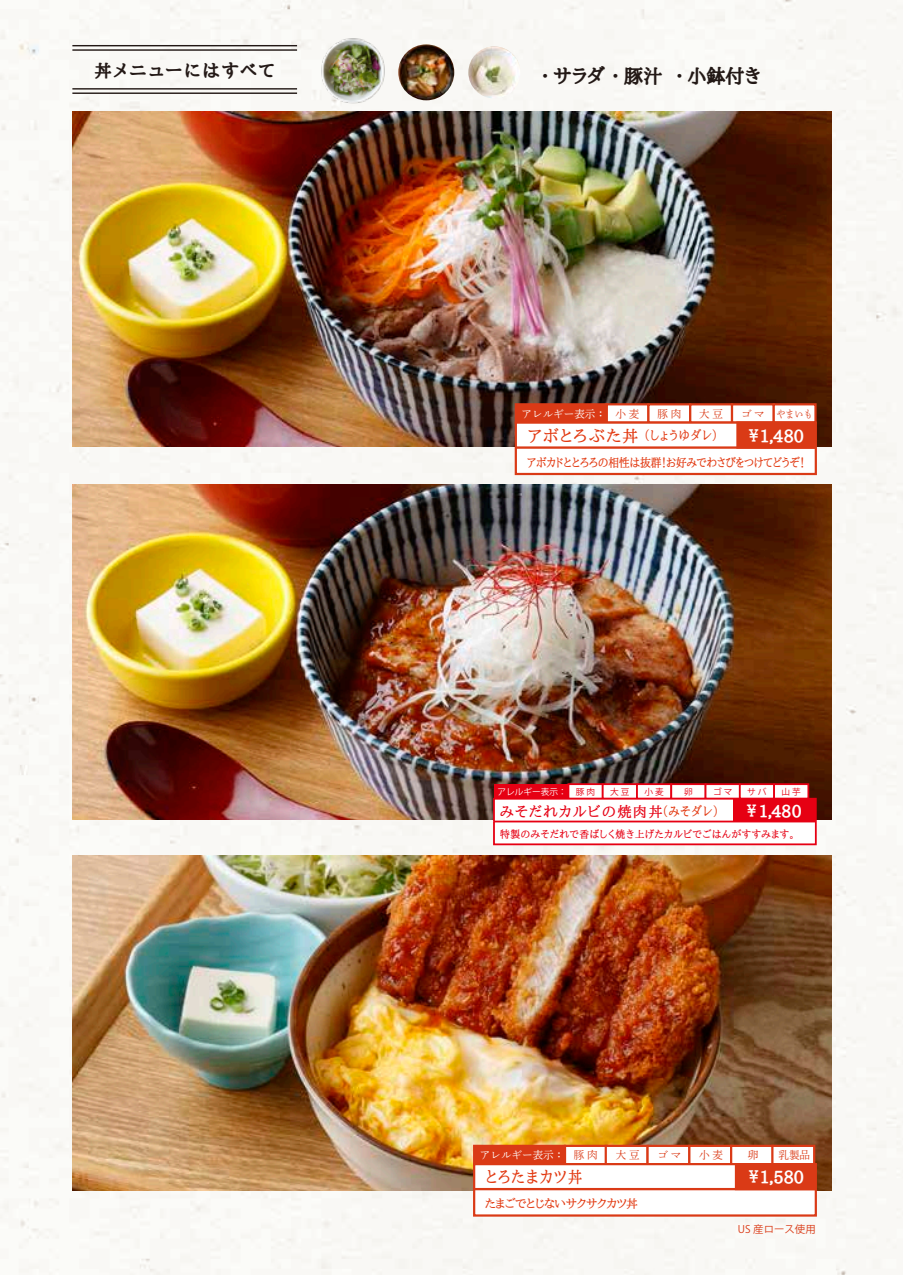
<style>
.page{position:relative;width:903px;height:1275px;background:#f9f8f5}
.page>*{position:absolute;margin:0;border:0;box-sizing:border-box;transform-origin:0 0}
.t1{font:800 18.9px "Aozora Mincho";letter-spacing:.005em;color:#231916}
.t2{font:800 17.32px "Aozora Mincho";letter-spacing:.145em;color:#231916}
.t3{font:800 16.45px "Aozora Mincho";color:#fff;scale:.75 1}
.t4{font:500 16.45px "Aozora Mincho";letter-spacing:.095em;color:#e23a12;scale:.9 1}
.t5{font:800 15.92px "Aozora Mincho";color:#fff;scale:.75 1}
.t6{font:500 14.35px "Aozora Mincho";letter-spacing:.085em;color:#e60013}
.t7{font:500 12.6px "Aozora Mincho";letter-spacing:.1em;color:#e23a12;scale:.9 1}
.t8{font:500 11.9px "Aozora Mincho";letter-spacing:-.005em;color:#e23a12;scale:.9 1}
.t9{font:500 11.9px "Aozora Mincho";letter-spacing:-.025em;color:#e23a12}
.t10{font:10.85px "DNP Shuei Min Pr 6 N L";color:#fff}
.t11{font:10.85px "DNP Shuei Min Pr 6 N L";color:#da3a16}
.t12{font:10.5px "Koz Go Pr 6 N";color:#da3a16}
.t13{font:500 10.33px "Aozora Mincho";letter-spacing:.055em;color:#e60013;scale:.96 1}
.t14{font:8.58px "Koz Go Pr 6 N";color:#e60013}
.t15{font:8.58px "Koz Go Pr 6 N";color:#fff}
.s1{color:#da3a16}
.s2{font-size:16.45px}
.s3{color:#e60013}
.s4{font-size:12.6px;color:#e23a12}
</style>
<div class="page">
<img style="left:72px;top:855px;width:759px;height:335px">
<hr style="left:72px;top:49px;width:225px;height:2px;background:#231916">
<hr style="left:72px;top:45px;width:225px;height:1px;background:#231916">
<hr style="left:72px;top:92px;width:225px;height:2px;background:#231916">
<hr style="left:72px;top:88px;width:225px;height:2px;background:#231916">
<img style="left:311px;top:28px;width:85px;height:84px">
<img style="left:398px;top:44px;width:56px;height:56px;border-radius:28px">
<img style="left:468px;top:46px;width:52px;height:52px;border-radius:26px">
<img style="left:72px;top:485px;width:759px;height:335px">
<div style="left:567px;top:783px;width:37px;height:17px;background:#fff;border:2px solid #e60013"></div>
<div style="left:602px;top:783px;width:36px;height:17px;background:#fff;border:2px solid #e60013"></div>
<div style="left:636px;top:783px;width:36px;height:17px;background:#fff;border:2px solid #e60013"></div>
<div style="left:670px;top:783px;width:36px;height:17px;background:#fff;border:2px solid #e60013"></div>
<div style="left:705px;top:783px;width:36px;height:17px;background:#fff;border:2px solid #e60013"></div>
<div style="left:739px;top:783px;width:36px;height:17px;background:#fff;border:2px solid #e60013"></div>
<div style="left:773px;top:783px;width:36px;height:17px;background:#fff;border:2px solid #e60013"></div>
<div style="left:494px;top:784px;width:74px;height:15px;background:#e60013"></div>
<div style="left:493px;top:798px;width:324px;height:47px;background:#fff;border:2px solid #e60013"></div>
<hr style="left:494px;top:821px;width:322px;height:1px;background:#e60013">
<div style="left:733px;top:799px;width:83px;height:22px;background:#e60013"></div>
<img style="left:72px;top:112px;width:759px;height:335px">
<div style="left:605px;top:403px;width:44px;height:21px;background:#fff;border:2px solid #da3a16"></div>
<div style="left:647px;top:403px;width:44px;height:21px;background:#fff;border:2px solid #da3a16"></div>
<div style="left:689px;top:403px;width:44px;height:21px;background:#fff;border:2px solid #da3a16"></div>
<div style="left:731px;top:403px;width:44px;height:21px;background:#fff;border:2px solid #da3a16"></div>
<div style="left:772px;top:403px;width:44px;height:21px;background:#fff;border:2px solid #da3a16"></div>
<div style="left:515px;top:403px;width:93px;height:21px;background:#da3a16;border:2px solid #da3a16"></div>
<div style="left:515px;top:421px;width:302px;height:54px;background:#fff;border:2px solid #da3a16"></div>
<hr style="left:516px;top:446px;width:300px;height:3px;background:#da3a16">
<div style="left:736px;top:421px;width:79px;height:28px;background:#da3a16;border:2px solid #da3a16"></div>
<div style="left:564px;top:1145px;width:44px;height:20px;background:#fff;border:2px solid #da3a16"></div>
<div style="left:605px;top:1145px;width:44px;height:20px;background:#fff;border:2px solid #da3a16"></div>
<div style="left:646px;top:1145px;width:44px;height:20px;background:#fff;border:2px solid #da3a16"></div>
<div style="left:688px;top:1145px;width:44px;height:20px;background:#fff;border:2px solid #da3a16"></div>
<div style="left:730px;top:1145px;width:44px;height:20px;background:#fff;border:2px solid #da3a16"></div>
<div style="left:771px;top:1145px;width:44px;height:20px;background:#fff;border:2px solid #da3a16"></div>
<div style="left:473px;top:1145px;width:93px;height:20px;background:#da3a16"></div>
<div style="left:473px;top:1163px;width:344px;height:54px;background:#fff;border:2px solid #da3a16"></div>
<hr style="left:474px;top:1188px;width:342px;height:2px;background:#da3a16">
<div style="left:735px;top:1163px;width:80px;height:27px;background:#da3a16"></div>
<h2 class="t2" style="left:95px;top:61px;width:181px">丼メニューにはすべて</h2>
<h1 class="t1" style="left:540px;top:65px;width:222px">・サラダ ・豚汁 ・小鉢付き</h1>
<p class="t10" style="left:521px;top:404px;width:119px">アレルギー表示： <span class="s1">小 麦</span></p>
<p class="t11" style="left:657px;top:404px;width:25px">豚 肉</p>
<p class="t11" style="left:699px;top:404px;width:25px">大 豆</p>
<p class="t11" style="left:741px;top:404px;width:73px">ゴ マ やまいも</p>
<p class="t8" style="left:527px;top:456px;width:311px">アボカドととろろの相性は抜群！お好みでわさびをつけてどうぞ！</p>
<p class="t7" style="left:527px;top:429px;width:213px"><span class="s2">アボとろぶた丼</span>（しょうゆダレ）</p>
<h3 class="t3" style="left:749px;top:426px;width:75px">¥1,480</h3>
<p class="t15" style="left:497px;top:787px;width:99px">アレルギー表示： <span class="s3">豚 肉</span></p>
<p class="t14" style="left:610px;top:787px;width:21px">大 豆</p>
<p class="t14" style="left:644px;top:787px;width:21px">小 麦</p>
<p class="t14" style="left:684px;top:787px;width:10px">卵</p>
<p class="t14" style="left:713px;top:787px;width:21px">ゴ マ</p>
<p class="t14" style="left:747px;top:787px;width:21px">サ バ</p>
<p class="t14" style="left:781px;top:787px;width:21px">山 芋</p>
<p class="t13" style="left:500px;top:828px;width:308px">特製のみそだれで香ばしく焼き上げたカルビでごはんがすすみます。</p>
<h3 class="t6" style="left:500px;top:803px;width:220px">みそだれカルビの焼肉丼<span class="s4">（みそダレ）</span></h3>
<h3 class="t5" style="left:747px;top:802px;width:75px">¥ 1,480</h3>
<p class="t10" style="left:480px;top:1145px;width:119px">アレルギー表示： <span class="s1">豚 肉</span></p>
<p class="t11" style="left:616px;top:1145px;width:25px">大 豆</p>
<p class="t11" style="left:657px;top:1145px;width:25px">ゴ マ</p>
<p class="t11" style="left:699px;top:1145px;width:25px">小 麦</p>
<p class="t11" style="left:748px;top:1145px;width:12px">卵</p>
<p class="t11" style="left:778px;top:1145px;width:33px">乳製品</p>
<p class="t9" style="left:485px;top:1197px;width:155px">たまごでとじないサクサクカツ丼</p>
<h3 class="t4" style="left:486px;top:1168px;width:109px">とろたまカツ丼</h3>
<h3 class="t3" style="left:749px;top:1168px;width:75px">¥1,580</h3>
<p class="t12" style="left:738px;top:1223px;width:79px">US 産ロース使用</p>
</div>
